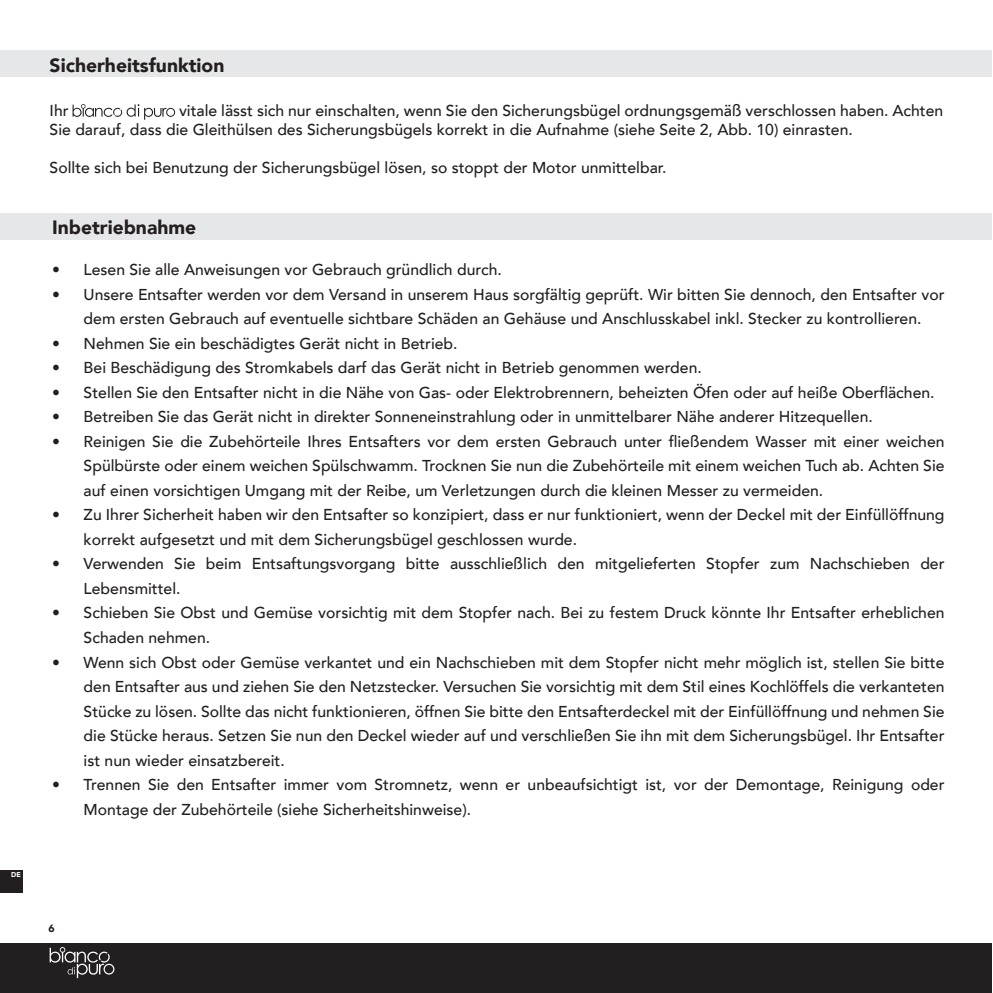
<style>
.page{position:relative;width:993px;height:993px;background:#fff}
.page>*{position:absolute;margin:0;border:0;box-sizing:border-box;transform-origin:0 0}
.t1{font:900 19.25px "Avenir LT";color:#231f20}
.t2{font:500 15.75px/24.5px "Avenir LT";color:#231f20}
.t3{font:900 10.5px "Avenir LT";color:#231f20}
.t4{font:900 7px "Avenir LT";color:#fff}
</style>
<div class="page">
<div style="left:0;top:943px;width:990px;height:49px;background:#231f20"></div>
<div style="left:0;top:870px;width:22px;height:22px;background:#231f20"></div>
<svg style="left:50px;top:947px;width:64px;height:30px"></svg>
<div style="left:0;top:50px;width:990px;height:26px;background:#e6e7e9"></div>
<div style="left:0;top:213px;width:990px;height:27px;background:#e6e7e9"></div>
<svg style="left:73px;top:104px;width:102px;height:16px"></svg>
<p class="t4" style="left:11px;top:870px;width:11px">DE</p>
<p class="t1" style="left:50px;top:53px;width:176px">Sicherheitsfunktion</p>
<p class="t2" style="left:50px;top:99px;width:20px">Ihr</p>
<p class="t2" style="left:50px;top:102px;width:894px;line-height:18.9px;text-indent:129px">vitale lässt sich nur einschalten, wenn Sie den Sicherungsbügel ordnungsgemäß verschlossen haben. Achten<br>Sie darauf, dass die Gleithülsen des Sicherungsbügels korrekt in die Aufnahme (siehe Seite 2, Abb. 10) einrasten.</p>
<p class="t2" style="left:50px;top:156px;width:618px">Sollte sich bei Benutzung der Sicherungsbügel lösen, so stoppt der Motor unmittelbar.</p>
<p class="t1" style="left:52px;top:216px;width:146px">Inbetriebnahme</p>
<p class="t2" style="left:52px;top:258px;width:451px">• Lesen Sie alle Anweisungen vor Gebrauch gründlich durch.</p>
<p class="t2" style="left:52px;top:282px;width:893px;text-align:center">• Unsere Entsafter werden vor dem Versand in unserem Haus sorgfältig geprüft. Wir bitten Sie dennoch, den Entsafter vor dem ersten Gebrauch auf eventuelle sichtbare Schäden an Gehäuse und Anschlusskabel inkl. Stecker zu kontrollieren.</p>
<p class="t2" style="left:52px;top:331px;width:407px">• Nehmen Sie ein beschädigtes Gerät nicht in Betrieb.</p>
<p class="t2" style="left:52px;top:356px;width:651px">• Bei Beschädigung des Stromkabels darf das Gerät nicht in Betrieb genommen werden.</p>
<p class="t2" style="left:52px;top:380px;width:883px">• Stellen Sie den Entsafter nicht in die Nähe von Gas- oder Elektrobrennern, beheizten Öfen oder auf heiße Oberflächen.</p>
<p class="t2" style="left:52px;top:405px;width:822px">• Betreiben Sie das Gerät nicht in direkter Sonneneinstrahlung oder in unmittelbarer Nähe anderer Hitzequellen.</p>
<p class="t2" style="left:84px;top:429px;width:862px;text-align:justify;text-indent:-32px">• Reinigen Sie die Zubehörteile Ihres Entsafters vor dem ersten Gebrauch unter fließendem Wasser mit einer weichen Spülbürste oder einem weichen Spülschwamm. Trocknen Sie nun die Zubehörteile mit einem weichen Tuch ab. Achten Sie auf einen vorsichtigen Umgang mit der Reibe, um Verletzungen durch die kleinen Messer zu vermeiden.</p>
<p class="t2" style="left:84px;top:503px;width:862px;text-indent:-32px">• Zu Ihrer Sicherheit haben wir den Entsafter so konzipiert, dass er nur funktioniert, wenn der Deckel mit der Einfüllöffnung korrekt aufgesetzt und mit dem Sicherungsbügel geschlossen wurde.</p>
<p class="t2" style="left:84px;top:552px;width:862px;text-indent:-32px">• Verwenden Sie beim Entsaftungsvorgang bitte ausschließlich den mitgelieferten Stopfer zum Nachschieben der<br>Lebensmittel.</p>
<p class="t2" style="left:84px;top:601px;width:862px;text-indent:-32px">• Schieben Sie Obst und Gemüse vorsichtig mit dem Stopfer nach. Bei zu festem Druck könnte Ihr Entsafter erheblichen<br>Schaden nehmen.</p>
<p class="t2" style="left:84px;top:650px;width:862px;text-align:justify;text-indent:-32px">• Wenn sich Obst oder Gemüse verkantet und ein Nachschieben mit dem Stopfer nicht mehr möglich ist, stellen Sie bitte den Entsafter aus und ziehen Sie den Netzstecker. Versuchen Sie vorsichtig mit dem Stil eines Kochlöffels die verkanteten Stücke zu lösen. Sollte das nicht funktionieren, öffnen Sie bitte den Entsafterdeckel mit der Einfüllöffnung und nehmen Sie die Stücke heraus. Setzen Sie nun den Deckel wieder auf und verschließen Sie ihn mit dem Sicherungsbügel. Ihr Entsafter ist nun wieder einsatzbereit.</p>
<p class="t2" style="left:84px;top:772px;width:862px;text-indent:-32px">• Trennen Sie den Entsafter immer vom Stromnetz, wenn er unbeaufsichtigt ist, vor der Demontage, Reinigung oder<br>Montage der Zubehörteile (siehe Sicherheitshinweise).</p>
<p class="t3" style="left:48px;top:921px;width:8px">6</p>
</div>
